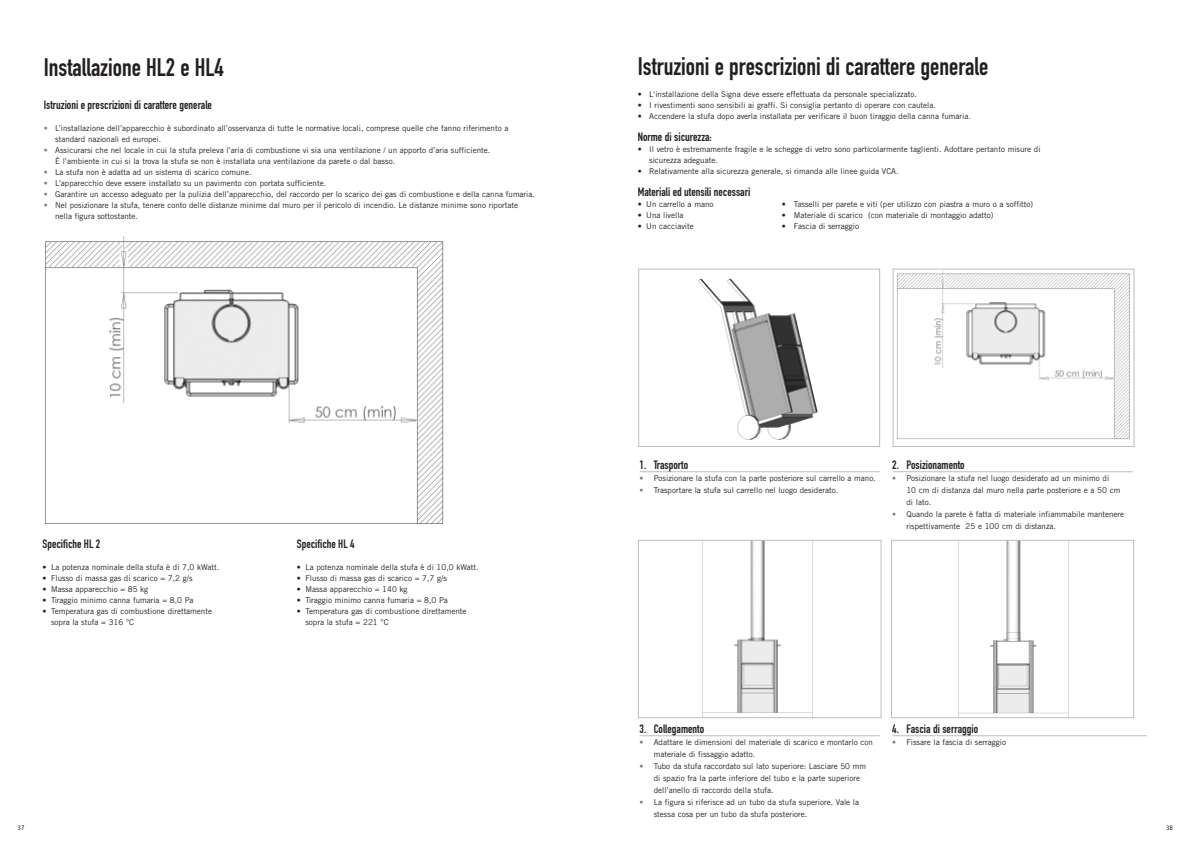
<style>
.page{position:relative;width:1191px;height:842px;background:#fff}
.page>*{position:absolute;margin:0;border:0;box-sizing:border-box;transform-origin:0 0}
.t1{font:25px "DIN Engschrift";color:#231f20}
.t2{font:12px "DIN Engschrift";color:#231f20}
.t3{font:8px/12px "Trade Gothic";color:#231f20}
.t4{font:7px "Officina Sans";color:#231f20}
.s1{color:#808285}
</style>
<div class="page">
<img style="left:45px;top:236px;width:399px;height:288px">
<svg style="left:891px;top:471px;width:243px;height:247px"></svg>
<hr style="left:640px;top:736px;width:240px;height:1px;background:#bbbdc0">
<hr style="left:892px;top:736px;width:255px;height:1px;background:#bbbdc0">
<hr style="left:640px;top:472px;width:240px;height:1px;background:#bbbdc0">
<img style="left:698px;top:278px;width:120px;height:162px">
<div style="left:639px;top:269px;width:241px;height:178px;border:1px solid #bbbdc0"></div>
<img style="left:896px;top:271px;width:234px;height:169px">
<div style="left:893px;top:269px;width:241px;height:178px;border:1px solid #bbbdc0"></div>
<img style="left:702px;top:542px;width:111px;height:174px">
<div style="left:638px;top:540px;width:243px;height:178px;border:1px solid #bbbdc0"></div>
<h1 class="t1" style="left:44px;top:59px;width:182px">Installazione HL2 e HL4</h1>
<h2 class="t2" style="left:44px;top:100px;width:170px">Istruzioni e prescrizioni di carattere generale</h2>
<p class="t3" style="left:55px;top:123px;width:455px;line-height:11px;text-indent:-11px"><span class="s1">•</span> L’installazione dell’apparecchio è subordinato all’osservanza di tutte le normative locali, comprese quelle che fanno riferimento a standard nazionali ed europei.</p>
<p class="t3" style="left:55px;top:145px;width:437px;line-height:11px;text-indent:-11px"><span class="s1">•</span> Assicurarsi che nel locale in cui la stufa preleva l’aria di combustione vi sia una ventilazione / un apporto d’aria sufficiente.<br>È l’ambiente in cui si la trova la stufa se non è installata una ventilazione da parete o dal basso.</p>
<p class="t3" style="left:44px;top:167px;width:209px"><span class="s1">•</span> La stufa non è adatta ad un sistema di scarico comune.</p>
<p class="t3" style="left:44px;top:178px;width:284px"><span class="s1">•</span> L’apparecchio deve essere installato su un pavimento con portata sufficiente.</p>
<p class="t3" style="left:44px;top:189px;width:493px"><span class="s1">•</span> Garantire un accesso adeguato per la pulizia dell’apparecchio, del raccordo per lo scarico dei gas di combustione e della canna fumaria.</p>
<p class="t3" style="left:55px;top:200px;width:464px;line-height:11px;text-indent:-11px"><span class="s1">•</span> Nel posizionare la stufa, tenere conto delle distanze minime dal muro per il pericolo di incendio. Le distanze minime sono riportate nella figura sottostante.</p>
<h2 class="t2" style="left:43px;top:540px;width:59px">Specifiche HL 2</h2>
<p class="t3" style="left:43px;top:562px;width:178px">• La potenza nominale della stufa è di 7,0 kWatt.</p>
<p class="t3" style="left:43px;top:573px;width:152px">• Flusso di massa gas di scarico = 7,2 g/s</p>
<p class="t3" style="left:43px;top:584px;width:107px">• Massa apparecchio = 85 kg</p>
<p class="t3" style="left:43px;top:595px;width:153px">• Tiraggio minimo canna fumaria = 8,0 Pa</p>
<p class="t3" style="left:51px;top:607px;width:163px;line-height:11px;text-indent:-9px">• Temperatura gas di combustione direttamente sopra la stufa = 316 °C</p>
<h2 class="t2" style="left:297px;top:540px;width:59px">Specifiche HL 4</h2>
<p class="t3" style="left:297px;top:562px;width:183px">• La potenza nominale della stufa è di 10,0 kWatt.</p>
<p class="t3" style="left:297px;top:573px;width:152px">• Flusso di massa gas di scarico = 7,7 g/s</p>
<p class="t3" style="left:297px;top:584px;width:112px">• Massa apparecchio = 140 kg</p>
<p class="t3" style="left:297px;top:595px;width:153px">• Tiraggio minimo canna fumaria = 8,0 Pa</p>
<p class="t3" style="left:305px;top:607px;width:163px;line-height:11px;text-indent:-9px">• Temperatura gas di combustione direttamente sopra la stufa = 221 °C</p>
<p class="t4" style="left:18px;top:825px;width:8px">37</p>
<h1 class="t1" style="left:638px;top:58px;width:352px">Istruzioni e prescrizioni di carattere generale</h1>
<p class="t3" style="left:638px;top:89px;width:281px">• L'installazione della Signa deve essere effettuata da personale specializzato.</p>
<p class="t3" style="left:638px;top:100px;width:300px">• I rivestimenti sono sensibili ai graffi. Si consiglia pertanto di operare con cautela.</p>
<p class="t3" style="left:638px;top:111px;width:335px">• Accendere la stufa dopo averla installata per verificare il buon tiraggio della canna fumaria.</p>
<h2 class="t2" style="left:638px;top:133px;width:75px">Norme di sicurezza:</h2>
<p class="t3" style="left:649px;top:145px;width:393px;line-height:11px;text-indent:-11px">• Il vetro è estremamente fragile e le schegge di vetro sono particolarmente taglienti. Adottare pertanto misure di sicurezza adeguate.</p>
<p class="t3" style="left:638px;top:166px;width:262px">• Relativamente alla sicurezza generale, si rimanda alle linee guida VCA.</p>
<h2 class="t2" style="left:638px;top:188px;width:114px">Materiali ed utensili necessari</h2>
<p class="t3" style="left:638px;top:199px;width:77px">• Un carrello a mano</p>
<p class="t3" style="left:782px;top:199px;width:253px">• Tasselli per parete e viti (per utilizzo con piastra a muro o a soffitto)</p>
<p class="t3" style="left:638px;top:210px;width:47px">• Una livella</p>
<p class="t3" style="left:782px;top:210px;width:213px">• Materiale di scarico (con materiale di montaggio adatto)</p>
<p class="t3" style="left:638px;top:221px;width:58px">• Un cacciavite</p>
<p class="t3" style="left:782px;top:221px;width:79px">• Fascia di serraggio</p>
<h2 class="t2" style="left:640px;top:460px;width:50px">1. Trasporto</h2>
<p class="t3" style="left:640px;top:473px;width:238px"><span class="s1">•</span> Posizionare la stufa con la parte posteriore sul carrello a mano.</p>
<p class="t3" style="left:640px;top:485px;width:200px"><span class="s1">•</span> Trasportare la stufa sul carrello nel luogo desiderato.</p>
<h2 class="t2" style="left:892px;top:460px;width:74px">2. Posizionamento</h2>
<p class="t3" style="left:906px;top:473px;width:215px;text-indent:-14px"><span class="s1">•</span> Posizionare la stufa nel luogo desiderato ad un minimo di<br>10 cm di distanza dal muro nella parte posteriore e a 50 cm di lato.</p>
<p class="t3" style="left:906px;top:509px;width:219px;text-indent:-14px"><span class="s1">•</span> Quando la parete è fatta di materiale infiammabile mantenere rispettivamente 25 e 100 cm di distanza.</p>
<h2 class="t2" style="left:640px;top:724px;width:66px">3. Collegamento</h2>
<p class="t3" style="left:654px;top:737px;width:221px;text-indent:-14px"><span class="s1">•</span> Adattare le dimensioni del materiale di scarico e montarlo con materiale di fissaggio adatto.</p>
<p class="t3" style="left:654px;top:761px;width:214px;text-indent:-14px"><span class="s1">•</span> Tubo da stufa raccordato sul lato superiore: Lasciare 50 mm di spazio fra la parte inferiore del tubo e la parte superiore dell’anello di raccordo della stufa.</p>
<p class="t3" style="left:654px;top:797px;width:207px;text-indent:-14px"><span class="s1">•</span> La figura si riferisce ad un tubo da stufa superiore. Vale la stessa cosa per un tubo da stufa posteriore.</p>
<h2 class="t2" style="left:892px;top:724px;width:87px">4. Fascia di serraggio</h2>
<p class="t3" style="left:892px;top:737px;width:115px"><span class="s1">•</span> Fissare la fascia di serraggio</p>
<p class="t4" style="left:1166px;top:825px;width:8px">38</p>
</div>
